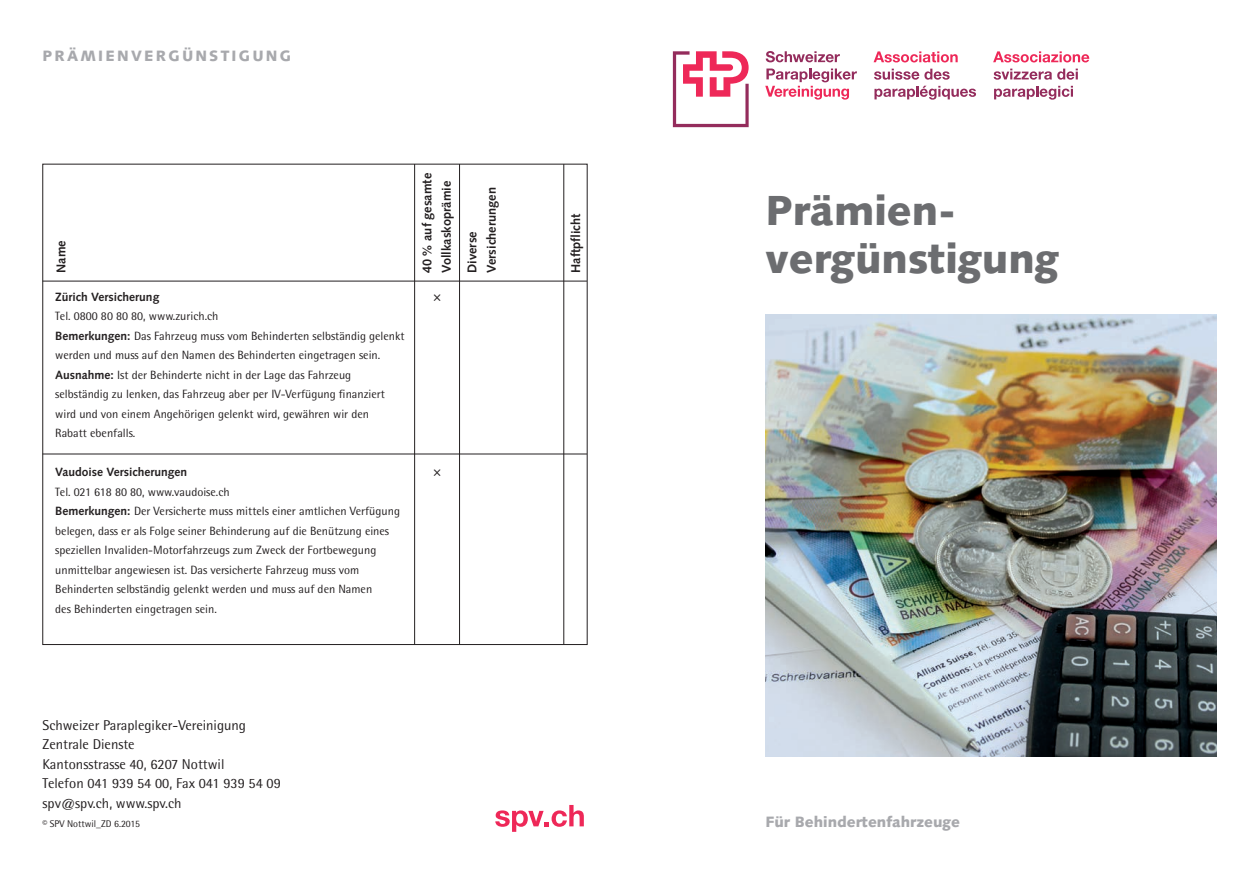
<style>
.page{position:relative;width:1259px;height:893px;background:#fff}
.page>*{position:absolute;margin:0;border:0;box-sizing:border-box;transform-origin:0 0}
.t1{font:900 42px/48px "Syntax";color:#6c6d70}
.t2{font:900 15px "Syntax";color:#a8a9ad}
.t3{font:900 15px "Syntax";letter-spacing:.15em;color:#a8a9ad}
.t4{font:14.25px/19.5px "Rotis Semi Sans";color:#231f20}
.t5{font:700 12.75px/19.5px "Syntax";color:#231f20}
.t6{font:12px/19.5px "Rotis Semi Sans";color:#231f20}
.t7{font:700 12px "Syntax";color:#231f20}
.t8{font:9.75px "Rotis Semi Sans";color:#231f20}
.s1{font-family:"Syntax";font-weight:700}
</style>
<div class="page">
<svg style="left:873px;top:51px;width:84px;height:11px"></svg>
<svg style="left:993px;top:51px;width:96px;height:11px"></svg>
<svg style="left:673px;top:51px;width:75px;height:76px"></svg>
<svg style="left:765px;top:51px;width:75px;height:11px"></svg>
<svg style="left:765px;top:69px;width:92px;height:31px"></svg>
<svg style="left:874px;top:69px;width:75px;height:11px"></svg>
<svg style="left:874px;top:86px;width:102px;height:14px"></svg>
<svg style="left:993px;top:69px;width:85px;height:11px"></svg>
<svg style="left:994px;top:86px;width:79px;height:14px"></svg>
<img style="left:765px;top:315px;width:451px;height:442px">
<svg style="left:495px;top:805px;width:89px;height:27px"></svg>
<hr style="left:563px;top:164px;width:1px;height:481px;background:#231f20">
<hr style="left:414px;top:164px;width:1px;height:481px;background:#231f20">
<hr style="left:459px;top:164px;width:1px;height:481px;background:#231f20">
<hr style="left:43px;top:281px;width:544px;height:1px;background:#231f20">
<hr style="left:43px;top:454px;width:544px;height:1px;background:#231f20">
<p class="t3" style="left:43px;top:47px;width:250px">PRÄMIENVERGÜNSTIGUNG</p>
<p class="t5" style="left:51px;top:273px;width:34px;rotate:-90deg">Name</p>
<p class="t7" style="left:55px;top:290px;width:106px">Zürich Versicherung</p>
<p class="t6" style="left:55px;top:306px;width:351px">Tel. 0800 80 80 80, www.zurich.ch<br><span class="s1">Bemerkungen:</span> Das Fahrzeug muss vom Behinderten selbständig gelenkt werden und muss auf den Namen des Behinderten eingetragen sein.<br><span class="s1">Ausnahme:</span> Ist der Behinderte nicht in der Lage das Fahrzeug selbständig zu lenken, das Fahrzeug aber per IV-Verfügung finanziert wird und von einem Angehörigen gelenkt wird, gewähren wir den<br>Rabatt ebenfalls.</p>
<p class="t7" style="left:55px;top:465px;width:133px">Vaudoise Versicherungen</p>
<p class="t6" style="left:55px;top:482px;width:346px">Tel. 021 618 80 80, www.vaudoise.ch<br><span class="s1">Bemerkungen:</span> Der Versicherte muss mittels einer amtlichen Verfügung belegen, dass er als Folge seiner Behinderung auf die Benützung eines speziellen Invaliden-Motorfahrzeugs zum Zweck der Fortbewegung unmittelbar angewiesen ist. Das versicherte Fahrzeug muss vom Behinderten selbständig gelenkt werden und muss auf den Namen<br>des Behinderten eingetragen sein.</p>
<p class="t5" style="left:417px;top:273px;width:102px;rotate:-90deg">40% auf gesamte<br>Vollkaskoprämie</p>
<p class="t4" style="left:433px;top:286px;width:10px">×</p>
<p class="t5" style="left:462px;top:273px;width:87px;rotate:-90deg">Diverse<br>Versicherungen</p>
<p class="t4" style="left:433px;top:461px;width:10px">×</p>
<p class="t4" style="left:43px;top:715px;width:240px">Schweizer Paraplegiker-Vereinigung<br>Zentrale Dienste<br>Kantonsstrasse 40, 6207 Nottwil<br>Telefon 041 939 54 00, Fax 041 939 54 09 spv@spv.ch, www.spv.ch</p>
<p class="t8" style="left:43px;top:818px;width:99px">© SPV Nottwil_ZD 6.2015</p>
<p class="t5" style="left:566px;top:273px;width:61px;rotate:-90deg">Haftpflicht</p>
<h1 class="t1" style="left:765px;top:186px;width:295px">Prämien&shy;vergünstigung</h1>
<p class="t2" style="left:765px;top:813px;width:196px">Für Behindertenfahrzeuge</p>
</div>
